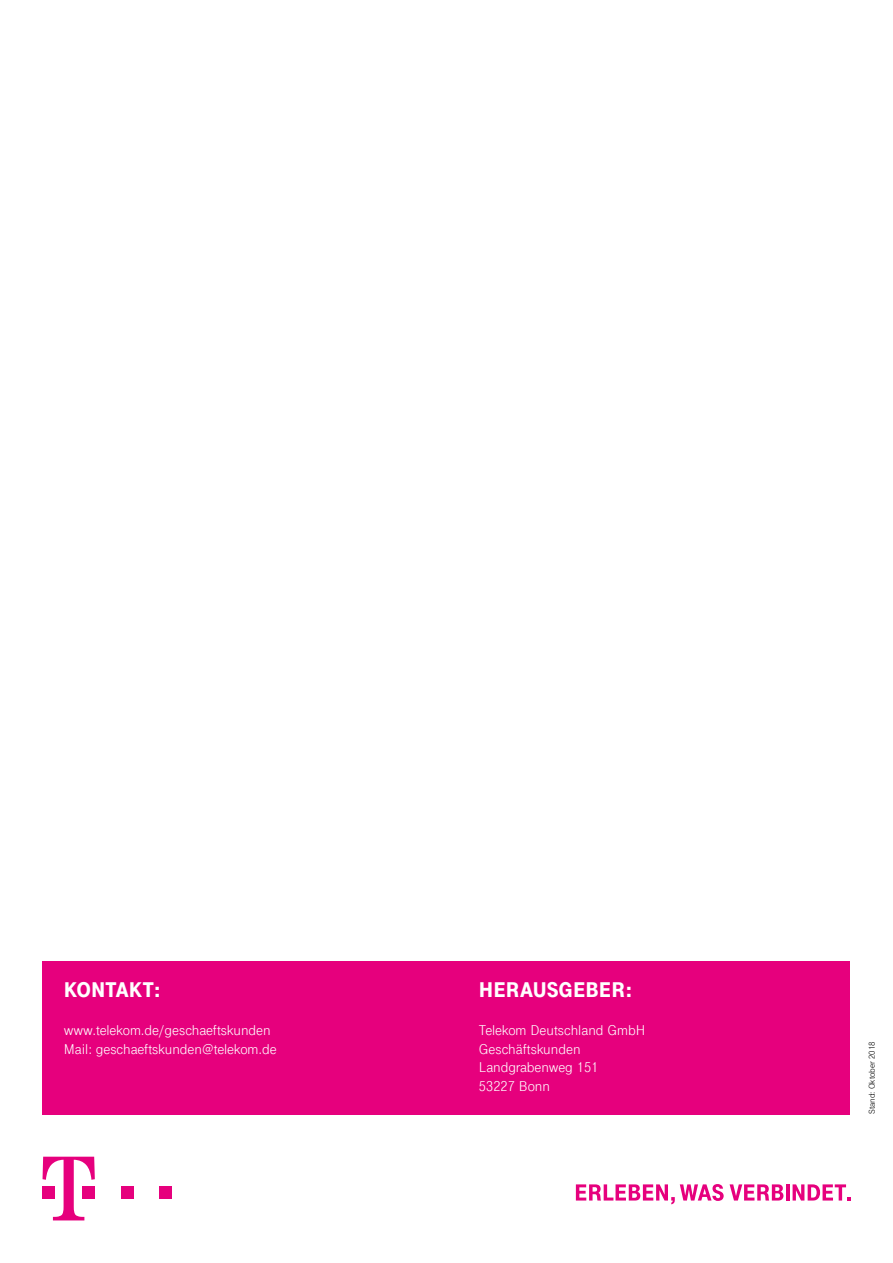
<style>
.page{position:relative;width:893px;height:1263px;background:#fff}
.page>*{position:absolute;margin:0;border:0;box-sizing:border-box;transform-origin:0 0}
.t1{font:900 22.5px "Tele Grotesk Next";color:#fff}
.t2{font:15px/18.8px "Tele Grotesk Next";color:#fff}
.t3{font:9px "Tele Grotesk Next";color:#000}
</style>
<div class="page">
<div style="left:121px;top:1186px;width:13px;height:13px;background:#e6007d"></div>
<div style="left:159px;top:1186px;width:13px;height:13px;background:#e6007d"></div>
<svg style="left:43px;top:1157px;width:52px;height:63px"></svg>
<svg style="left:576px;top:1184px;width:148px;height:20px"></svg>
<svg style="left:730px;top:1184px;width:53px;height:16px"></svg>
<hr style="left:786px;top:1184px;width:3px;height:16px;background:#e6007d">
<svg style="left:793px;top:1184px;width:57px;height:16px"></svg>
<div style="left:43px;top:961px;width:807px;height:153px;background:#e6007d"></div>
<h1 class="t1" style="left:64px;top:977px;width:99px">KONTAKT:</h1>
<p class="t2" style="left:64px;top:1021px;width:215px">www.telekom.de/geschaeftskunden<br>Mail: geschaeftskunden@telekom.de</p>
<h1 class="t1" style="left:479px;top:977px;width:155px">HERAUSGEBER:</h1>
<p class="t2" style="left:479px;top:1021px;width:168px">Telekom Deutschland GmbH<br>Geschäftskunden<br>Landgrabenweg 151<br>53227 Bonn</p>
<p class="t3" style="left:867px;top:1114px;width:74px;rotate:-90deg">Stand: Oktober 2018</p>
</div>
